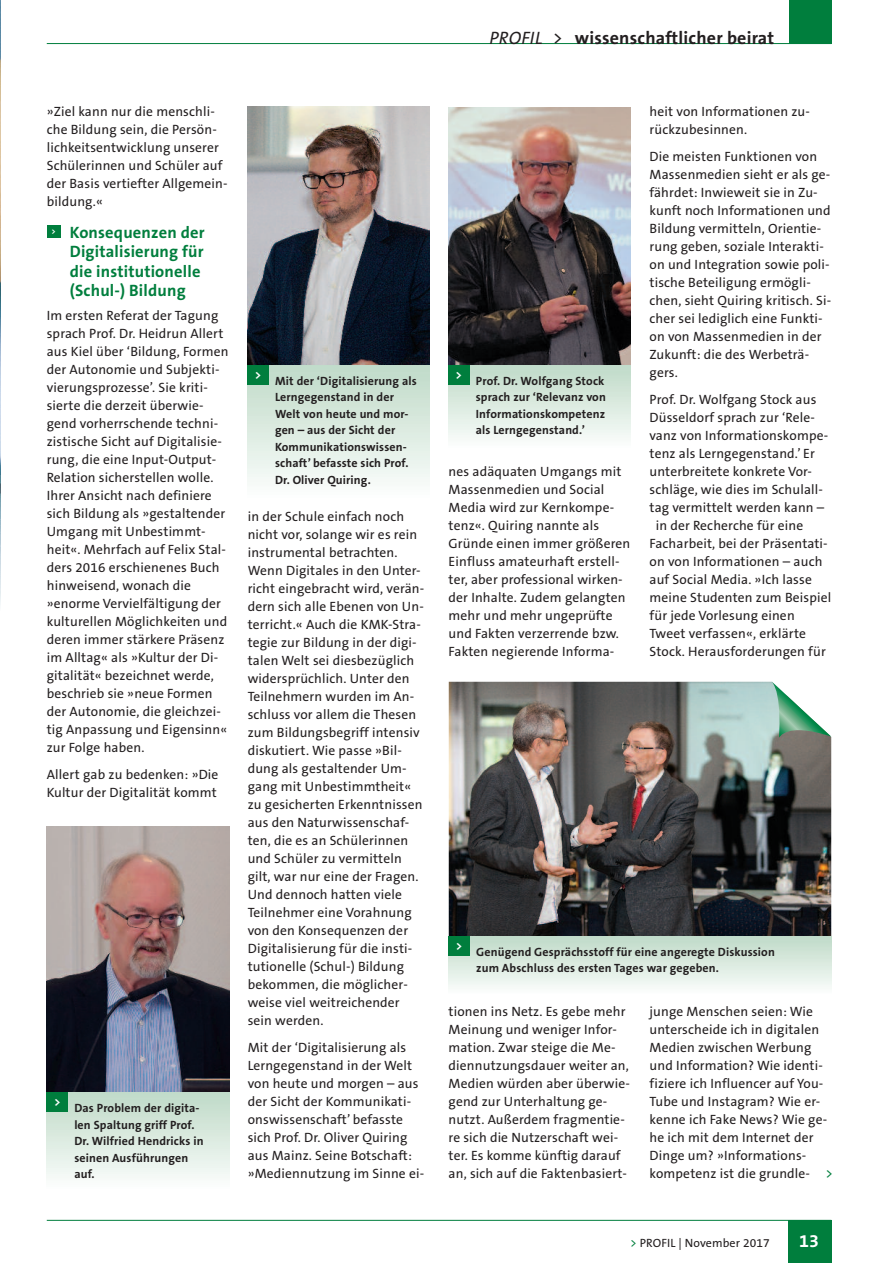
<style>
.page{position:relative;width:893px;height:1263px;background:#fff}
.page>*{position:absolute;margin:0;border:0;box-sizing:border-box;transform-origin:0 0}
.t1{font:700 18px "The Sans B7";letter-spacing:.01em;color:#231f20}
.t2{font:700 18px "The Sans B7";color:#fff}
.t3{font:700 16.5px/19.5px "The Sans B7";letter-spacing:.01em;color:#007e3d}
.t4{font:13.5px/18px "The Sans B5 Plain";letter-spacing:.01em;color:#231f20}
.t5{font:700 12px/16.5px "The Sans B7";letter-spacing:.01em;color:#231f20}
.t6{font:12px "The Sans B5 Plain";letter-spacing:.01em;color:#231f20}
.t7{font:700 12px "The Sans B7";color:#fff}
.t8{font:700 7.8px "The Sans B7";color:#fff}
.s1{font-family:"The Sans B5 Plain";font-weight:400;font-style:italic}
.s2{font-family:"The Sans B5 Plain";font-weight:400}
.s3{color:#007e3d}
</style>
<div class="page">
<img style="left:0;top:0;width:1px;height:475px">
<hr style="left:47px;top:1220px;width:784px;height:1px;background:#007e3d">
<div style="left:788px;top:1220px;width:43px;height:43px;background:#007e3d"></div>
<hr style="left:47px;top:43px;width:784px;height:1px;background:#007e3d">
<div style="left:789px;top:0;width:42px;height:44px;background:#007e3d"></div>
<div style="left:47px;top:226px;width:14px;height:12px;background:#007e3d"></div>
<svg style="left:0;top:475px;width:1px;height:130px"></svg>
<img style="left:248px;top:106px;width:181px;height:259px">
<div style="left:247px;top:365px;width:182px;height:134px;background:linear-gradient(to bottom,#bfdac7,#fcfefd)"></div>
<div style="left:247px;top:365px;width:22px;height:20px;background:#007e3d"></div>
<img style="left:448px;top:107px;width:182px;height:258px">
<div style="left:448px;top:365px;width:182px;height:84px;background:linear-gradient(to bottom,#bedac7,#fcfefc)"></div>
<div style="left:448px;top:365px;width:21px;height:20px;background:#007e3d"></div>
<img style="left:47px;top:826px;width:182px;height:266px">
<div style="left:47px;top:1092px;width:182px;height:97px;background:linear-gradient(to bottom,#bedac7,#fcfefc)"></div>
<div style="left:47px;top:1092px;width:21px;height:20px;background:#007e3d"></div>
<img style="left:449px;top:682px;width:382px;height:254px">
<div style="left:449px;top:936px;width:382px;height:58px;background:linear-gradient(to bottom,#bfdac7,#fafdfb)"></div>
<div style="left:449px;top:936px;width:21px;height:20px;background:#007e3d"></div>
<svg style="left:772px;top:682px;width:59px;height:56px"></svg>
<p class="t4" style="left:47px;top:103px;width:182px">»Ziel kann nur die menschli&shy;che Bildung sein, die Persön&shy;lichkeitsentwicklung unserer<br>Schülerinnen und Schüler auf der Basis vertiefter Allgemein&shy;bildung.«</p>
<p class="t3" style="left:70px;top:223px;width:136px">Konsequenzen der<br>Digitalisierung für die institutionelle (Schul-) Bildung</p>
<p class="t4" style="left:47px;top:307px;width:183px">Im ersten Referat der Tagung sprach Prof. Dr. Heidrun Allert aus Kiel über ‘Bildung, Formen der Autonomie und Subjekti&shy;vierungsprozesse’. Sie kriti&shy;sierte die derzeit überwie&shy;gend vorherrschende techni&shy;zistische Sicht auf Digitalisie&shy;rung, die eine Input-Output-<br>Relation sicherstellen wolle.<br>Ihrer Ansicht nach definiere sich Bildung als »gestaltender<br>Umgang mit Unbestimmt&shy;heit«. Mehrfach auf Felix Stal&shy;ders 2016 erschienenes Buch hinweisend, wonach die »enorme Vervielfältigung der kulturellen Möglichkeiten und deren immer stärkere Präsenz im Alltag« als »Kultur der Di&shy;gitalität« bezeichnet werde, beschrieb sie »neue Formen der Autonomie, die gleichzei&shy;tig Anpassung und Eigensinn« zur Folge haben.</p>
<p class="t4" style="left:47px;top:766px;width:173px">Allert gab zu bedenken: »Die<br>Kultur der Digitalität kommt</p>
<p class="t8" style="left:51px;top:228px;width:6px">&gt;</p>
<p class="t7" style="left:54px;top:1095px;width:8px">&gt;</p>
<p class="t5" style="left:74px;top:1100px;width:131px">Das Problem der digita&shy;len Spaltung griff Prof.<br>Dr. Wilfried Hendricks in seinen Ausführungen auf.</p>
<p class="t7" style="left:255px;top:368px;width:8px">&gt;</p>
<p class="t5" style="left:275px;top:373px;width:143px">Mit der ‘Digitalisierung als<br>Lerngegenstand in der<br>Welt von heute und mor&shy;gen – aus der Sicht der<br>Kommunikationswissen&shy;schaft’ befasste sich Prof.<br>Dr. Oliver Quiring.</p>
<p class="t4" style="left:248px;top:508px;width:178px">in der Schule einfach noch nicht vor, solange wir es rein instrumental betrachten.<br>Wenn Digitales in den Unter&shy;richt eingebracht wird, verän&shy;dern sich alle Ebenen von Un&shy;terricht.« Auch die KMK-Stra&shy;tegie zur Bildung in der digi&shy;talen Welt sei diesbezüglich widersprüchlich. Unter den<br>Teilnehmern wurden im An&shy;schluss vor allem die Thesen zum Bildungsbegriff intensiv diskutiert. Wie passe »Bil&shy;dung als gestaltender Um&shy;gang mit Unbestimmtheit« zu gesicherten Erkenntnissen aus den Naturwissenschaf&shy;ten, die es an Schülerinnen und Schüler zu vermitteln gilt, war nur eine der Fragen.<br>Und dennoch hatten viele<br>Teilnehmer eine Vorahnung von den Konsequenzen der<br>Digitalisierung für die insti&shy;tutionelle (Schul-) Bildung bekommen, die möglicher&shy;weise viel weitreichender sein werden.</p>
<p class="t4" style="left:248px;top:1039px;width:178px">Mit der ‘Digitalisierung als<br>Lerngegenstand in der Welt von heute und morgen – aus der Sicht der Kommunikati&shy;onswissenschaft’ befasste sich Prof. Dr. Oliver Quiring aus Mainz. Seine Botschaft: »Mediennutzung im Sinne ei-</p>
<h1 class="t1" style="left:490px;top:28px;width:286px"><span class="s1">PROFIL</span> <span class="s2">&gt;</span> wissenschaftlicher beirat</h1>
<p class="t7" style="left:455px;top:368px;width:8px">&gt;</p>
<p class="t5" style="left:476px;top:373px;width:132px;text-align:justify">Prof. Dr. Wolfgang Stock sprach zur ‘Relevanz von Informationskompetenz als Lerngegenstand.’</p>
<p class="t4" style="left:449px;top:463px;width:183px">nes adäquaten Umgangs mit<br>Massenmedien und Social<br>Media wird zur Kernkompe&shy;tenz«. Quiring nannte als<br>Gründe einen immer größeren<br>Einfluss amateurhaft erstell&shy;ter, aber professional wirken&shy;der Inhalte. Zudem gelangten mehr und mehr ungeprüfte und Fakten verzerrende bzw.<br>Fakten negierende Informa-</p>
<p class="t4" style="left:649px;top:103px;width:162px">heit von Informationen zu&shy;rückzubesinnen.</p>
<p class="t4" style="left:649px;top:148px;width:183px">Die meisten Funktionen von<br>Massenmedien sieht er als ge&shy;fährdet: Inwieweit sie in Zu&shy;kunft noch Informationen und<br>Bildung vermitteln, Orientie&shy;rung geben, soziale Interakti&shy;on und Integration sowie poli&shy;tische Beteiligung ermögli&shy;chen, sieht Quiring kritisch. Si&shy;cher sei lediglich eine Funkti&shy;on von Massenmedien in der<br>Zukunft: die des Werbeträ&shy;gers.</p>
<p class="t4" style="left:649px;top:391px;width:168px">Prof. Dr. Wolfgang Stock aus</p>
<p class="t4" style="left:649px;top:409px;width:167px">Düsseldorf sprach zur ‘Rele-</p>
<p class="t4" style="left:649px;top:427px;width:180px">vanz von Informationskompe-</p>
<p class="t4" style="left:649px;top:445px;width:167px">tenz als Lerngegenstand.’ Er</p>
<p class="t4" style="left:649px;top:463px;width:164px">unterbreitete konkrete Vor-</p>
<p class="t4" style="left:649px;top:481px;width:175px">schläge, wie dies im Schulall-</p>
<p class="t4" style="left:649px;top:499px;width:176px">tag vermittelt werden kann –</p>
<p class="t4" style="left:656px;top:517px;width:149px">in der Recherche für eine</p>
<p class="t4" style="left:649px;top:535px;width:180px">Facharbeit, bei der Präsentati-</p>
<p class="t4" style="left:649px;top:553px;width:174px">on von Informationen – auch</p>
<p class="t4" style="left:649px;top:571px;width:164px">auf Social Media. »Ich lasse</p>
<p class="t4" style="left:649px;top:589px;width:183px">meine Studenten zum Beispiel</p>
<p class="t4" style="left:649px;top:607px;width:147px">für jede Vorlesung einen</p>
<p class="t4" style="left:649px;top:625px;width:158px">Tweet verfassen«, erklärte</p>
<p class="t4" style="left:649px;top:643px;width:178px">Stock. Herausforderungen für</p>
<p class="t7" style="left:456px;top:939px;width:8px">&gt;</p>
<p class="t5" style="left:476px;top:944px;width:300px">Genügend Gesprächsstoff für eine angeregte Diskussion zum Abschluss des ersten Tages war gegeben.</p>
<p class="t4" style="left:449px;top:1003px;width:183px">tionen ins Netz. Es gebe mehr<br>Meinung und weniger Infor&shy;mation. Zwar steige die Me&shy;diennutzungsdauer weiter an,<br>Medien würden aber überwie&shy;gend zur Unterhaltung ge&shy;nutzt. Außerdem fragmentie&shy;re sich die Nutzerschaft wei&shy;ter. Es komme künftig darauf an, sich auf die Faktenbasiert-</p>
<p class="t4" style="left:649px;top:1003px;width:185px">junge Menschen seien: Wie unterscheide ich in digitalen<br>Medien zwischen Werbung und Information? Wie identi&shy;fiziere ich Influencer auf You-<br>Tube und Instagram? Wie er&shy;kenne ich Fake News? Wie ge&shy;he ich mit dem Internet der<br>Dinge um? »Informations&shy;kompetenz ist die grundle- <span class="s3">&gt;</span></p>
<p class="t6" style="left:630px;top:1236px;width:141px"><span class="s3">&gt;</span> PROFIL | November 2017</p>
<h1 class="t2" style="left:799px;top:1231px;width:21px">13</h1>
</div>
